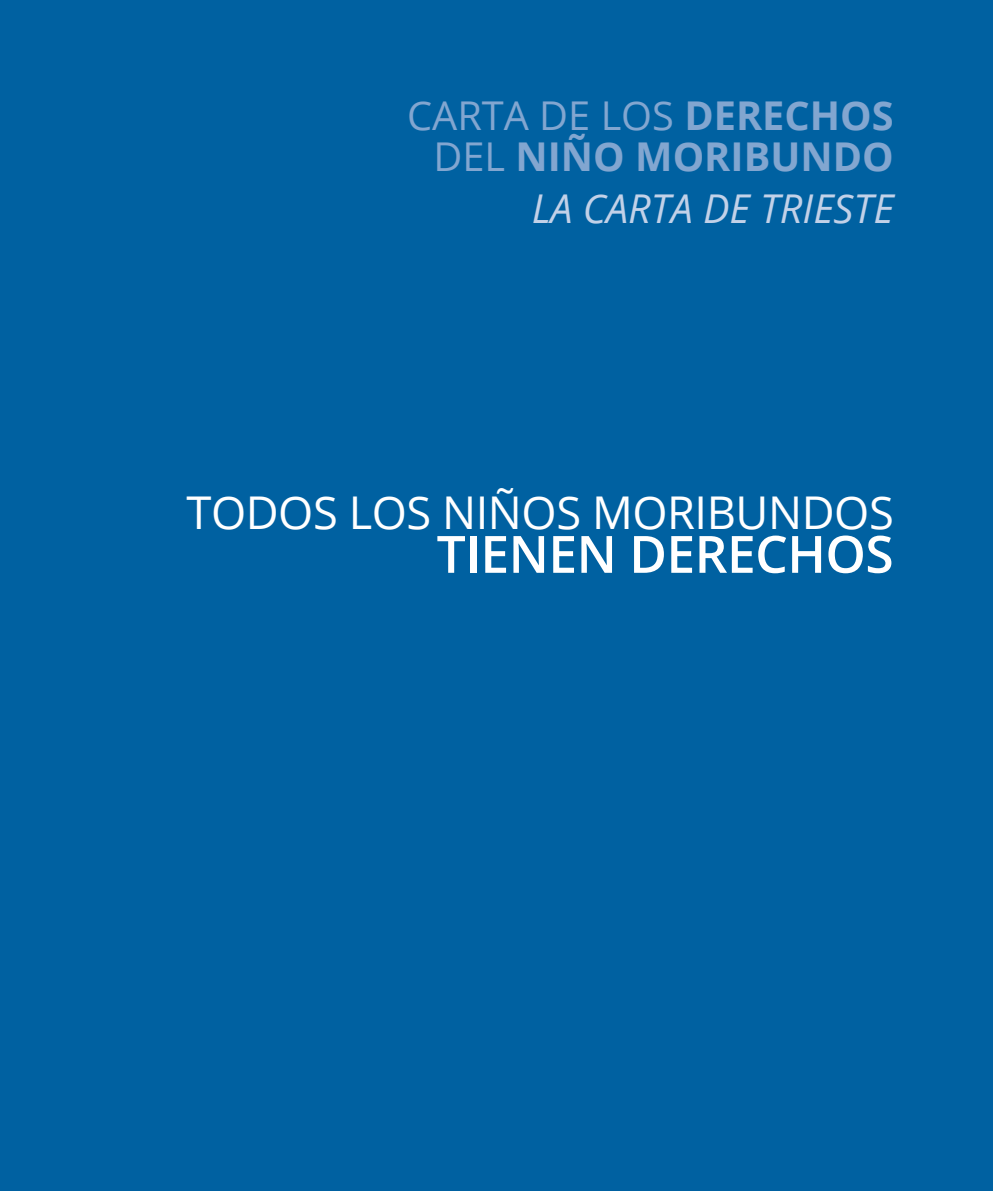
<style>
.page{position:relative;width:993px;height:1191px;background:#fff}
.page>*{position:absolute;margin:0;border:0;box-sizing:border-box;transform-origin:0 0}
.t1{font:600 51.45px "Open Sans";letter-spacing:-.01em;color:#fff}
.t2{font:45.15px "Open Sans";letter-spacing:-.01em;color:#fff}
.t3{font:700 39.73px/41.1px "Open Sans";color:#82a6d0;text-align:right}
.t4{font:italic 39.73px "Open Sans";color:#c2d1e8}
.s1{font-weight:400}
</style>
<div class="page">
<div style="left:0;top:0;width:992px;height:1191px;background:#0061a1"></div>
<p class="t3" style="left:407px;top:94px;width:488px"><span class="s1">CARTA DE LOS</span> DERECHOS<br><span class="s1">DEL</span> NIÑO MORIBUNDO</p>
<p class="t4" style="left:531px;top:182px;width:363px">LA CARTA DE TRIESTE</p>
<p class="t2" style="left:186px;top:482px;width:708px">TODOS LOS NIÑOS MORIBUNDOS</p>
<p class="t1" style="left:436px;top:519px;width:458px">TIENEN DERECHOS</p>
</div>
